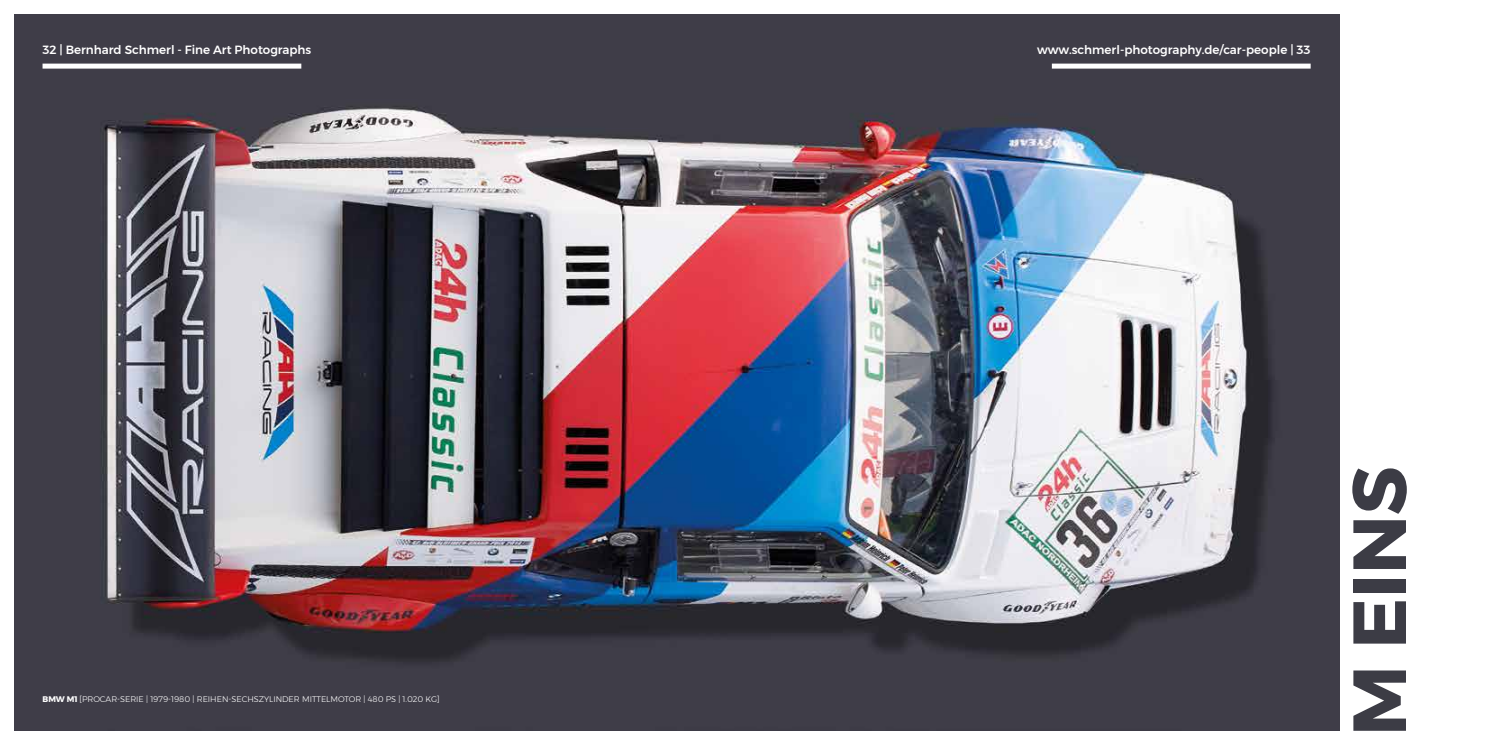
<style>
.page{position:relative;width:1489px;height:745px;background:#fff}
.page>*{position:absolute;margin:0;border:0;box-sizing:border-box;transform-origin:0 0}
.t1{font:700 75px "Montserrat";color:#3c3c45}
.t2{font:500 11.88px "Montserrat";color:#fff}
.t3{font:300 8.12px "Montserrat";color:#fff}
.s1{font-weight:700}
</style>
<div class="page">
<img style="left:14px;top:14px;width:1324px;height:716px">
<div style="left:43px;top:64px;width:258px;height:5px;background:#fff"></div>
<div style="left:1051px;top:64px;width:259px;height:5px;background:#fff"></div>
<p class="t2" style="left:43px;top:41px;width:270px">32 | Bernhard Schmerl - Fine Art Photographs</p>
<p class="t3" style="left:43px;top:693px;width:398px"><span class="s1">BMW M1</span> [PROCAR-SERIE | 1979-1980 | REIHEN-SECHSZYLINDER MITTELMOTOR | 480 PS | 1.020 KG]</p>
<p class="t2" style="left:1037px;top:41px;width:275px">www.schmerl-photography.de/car-people | 33</p>
<h1 class="t1" style="left:1318px;top:735px;width:271px;rotate:-90deg">M EINS</h1>
</div>
